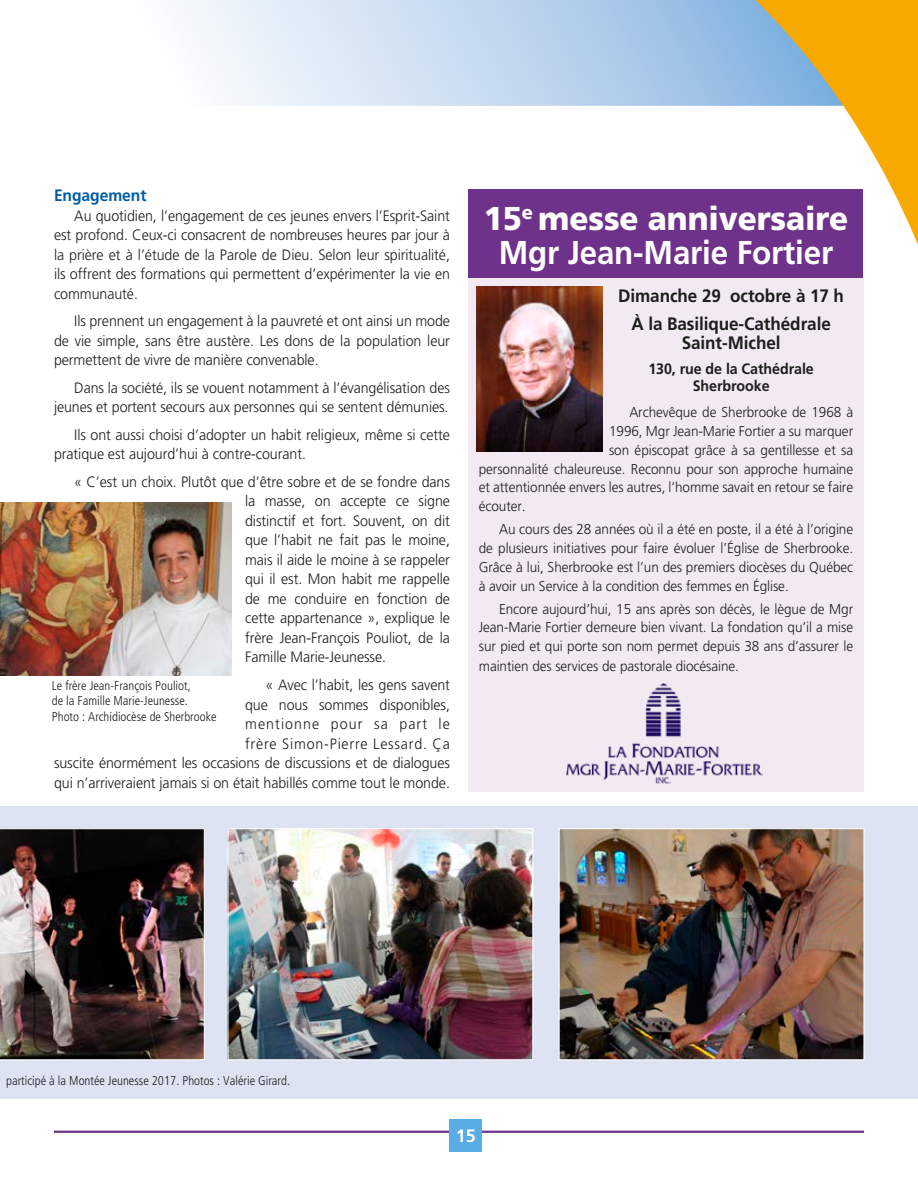
<style>
.page{position:relative;width:918px;height:1188px;background:#fff}
.page>*{position:absolute;margin:0;border:0;box-sizing:border-box;transform-origin:0 0}
.t1{font:700 33px/34.3px "Frutiger";letter-spacing:-.005em;color:#fff;text-align:center;scale:.95 1}
.t2{font:700 18px/27.6px "Frutiger";letter-spacing:-.005em;color:#1d1d1b;text-align:center;scale:.95 1}
.t3{font:700 18px "Frutiger";color:#fff}
.t4{font:700 16.5px "Frutiger";letter-spacing:-.005em;color:#005ca9;scale:.95 1}
.t5{font:300 15px/19.5px "Frutiger";letter-spacing:-.005em;color:#1d1d1b;text-align:justify;scale:.95 1}
.t6{font:700 15px/16.5px "Frutiger";letter-spacing:-.005em;color:#1d1d1b;text-align:center;scale:.95 1}
.t7{font:300 14.25px/18.8px "Frutiger";letter-spacing:-.005em;color:#1d1d1b;text-align:justify;scale:.95 1}
.t8{font:300 condensed 12.75px/15.3px "Frutiger";color:#1d1d1b}
.s1{font-weight:900}
</style>
<div class="page">
<svg style="left:176px;top:0;width:440px;height:106px;background:#d4e3f3"></svg>
<svg style="left:616px;top:0;width:302px;height:278px"></svg>
<hr style="left:54px;top:1131px;width:810px;height:2px;background:#6e328a">
<div style="left:450px;top:1119px;width:32px;height:32px;background:#5aace5"></div>
<div style="left:468px;top:278px;width:396px;height:514px;background:#f3e9f3"></div>
<div style="left:0;top:806px;width:918px;height:293px;background:#dee3f4"></div>
<img style="left:0;top:828px;width:205px;height:232px">
<img style="left:229px;top:830px;width:302px;height:228px">
<div style="left:227px;top:828px;width:306px;height:232px;border:1px solid #fff"></div>
<img style="left:561px;top:830px;width:302px;height:228px">
<div style="left:559px;top:828px;width:306px;height:232px;border:1px solid #fff"></div>
<img style="left:0;top:502px;width:232px;height:174px">
<img style="left:567px;top:684px;width:196px;height:100px">
<div style="left:469px;top:189px;width:394px;height:89px;background:#6e328a"></div>
<img style="left:476px;top:287px;width:126px;height:165px">
<p class="t4" style="left:54px;top:186px;width:99px">Engagement</p>
<p class="t5" style="left:54px;top:206px;width:418px;text-indent:20px">Au quotidien, l’engagement de ces jeunes envers l’Esprit-Saint est profond. Ceux-ci consacrent de nombreuses heures par jour à la prière et à l’étude de la Parole de Dieu. Selon leur spiritualité, ils offrent des formations qui permettent d’expérimenter la vie en communauté.</p>
<p class="t5" style="left:54px;top:311px;width:418px;text-indent:20px">Ils prennent un engagement à la pauvreté et ont ainsi un mode de vie simple, sans être austère. Les dons de la population leur permettent de vivre de manière convenable.</p>
<p class="t5" style="left:54px;top:378px;width:418px;text-align:right">Dans la société, ils se vouent notamment à l’évangélisation des jeunes et portent secours aux personnes qui se sentent démunies.</p>
<p class="t5" style="left:54px;top:425px;width:418px;text-indent:20px">Ils ont aussi choisi d’adopter un habit religieux, même si cette pratique est aujourd’hui à contre-courant.</p>
<p class="t5" style="left:245px;top:472px;width:217px;text-indent:-171px">« C’est un choix. Plutôt que d’être sobre et de se fondre dans la masse, on accepte ce signe distinctif et fort. Souvent, on dit que l’habit ne fait pas le moine, mais il aide le moine à se rappeler qui il est. Mon habit me rappelle de me conduire en fonction de cette appartenance », explique le frère Jean-François Pouliot, de la Famille Marie-Jeunesse.</p>
<p class="t5" style="left:54px;top:675px;width:418px;text-align:right">« Avec l’habit, les gens savent<br>que nous sommes disponibles,<br>mentionne pour sa part le<br>frère Simon-Pierre Lessard. Ça<br>suscite énormément les occasions de discussions et de dialogues qui n’arriveraient jamais si on était habillés comme tout le monde.</p>
<p class="t8" style="left:52px;top:678px;width:166px">Le frère Jean-François Pouliot,<br>de la Famille Marie-Jeunesse.<br>Photo : Archidiocèse de Sherbrooke</p>
<h1 class="t1" style="left:484px;top:201px;width:385px"><span class="s1">15</span><sup>e</sup> <span class="s1">messe anniversaire<br></span>Mgr Jean-Marie Fortier</h1>
<p class="t2" style="left:618px;top:282px;width:239px">Dimanche 29 octobre à 17 h<br>À la Basilique-Cathédrale</p>
<p class="t2" style="left:682px;top:329px;width:106px">Saint-Michel</p>
<p class="t6" style="left:648px;top:360px;width:176px">130, rue de la Cathédrale<br>Sherbrooke</p>
<p class="t7" style="left:629px;top:403px;width:237px">Archevêque de Sherbrooke de 1968 à</p>
<p class="t7" style="left:609px;top:422px;width:258px">1996, Mgr Jean-Marie Fortier a su marquer</p>
<p class="t7" style="left:609px;top:441px;width:258px">son épiscopat grâce à sa gentillesse et sa</p>
<p class="t7" style="left:479px;top:459px;width:396px">personnalité chaleureuse. Reconnu pour son approche humaine</p>
<p class="t7" style="left:479px;top:478px;width:396px">et attentionnée envers les autres, l’homme savait en retour se faire</p>
<p class="t7" style="left:479px;top:497px;width:51px">écouter.</p>
<p class="t7" style="left:479px;top:520px;width:396px;text-indent:20px">Au cours des 28 années où il a été en poste, il a été à l’origine de plusieurs initiatives pour faire évoluer l’Église de Sherbrooke.<br>Grâce à lui, Sherbrooke est l’un des premiers diocèses du Québec à avoir un Service à la condition des femmes en Église.</p>
<p class="t7" style="left:479px;top:599px;width:396px;text-indent:20px">Encore aujourd’hui, 15 ans après son décès, le lègue de Mgr Jean-Marie Fortier demeure bien vivant. La fondation qu’il a mise sur pied et qui porte son nom permet depuis 38 ans d’assurer le maintien des services de pastorale diocésaine.</p>
<p class="t8" style="left:6px;top:1073px;width:283px">participé à la Montée Jeunesse 2017. Photos : Valérie Girard.</p>
<p class="t3" style="left:456px;top:1125px;width:22px">15</p>
</div>
